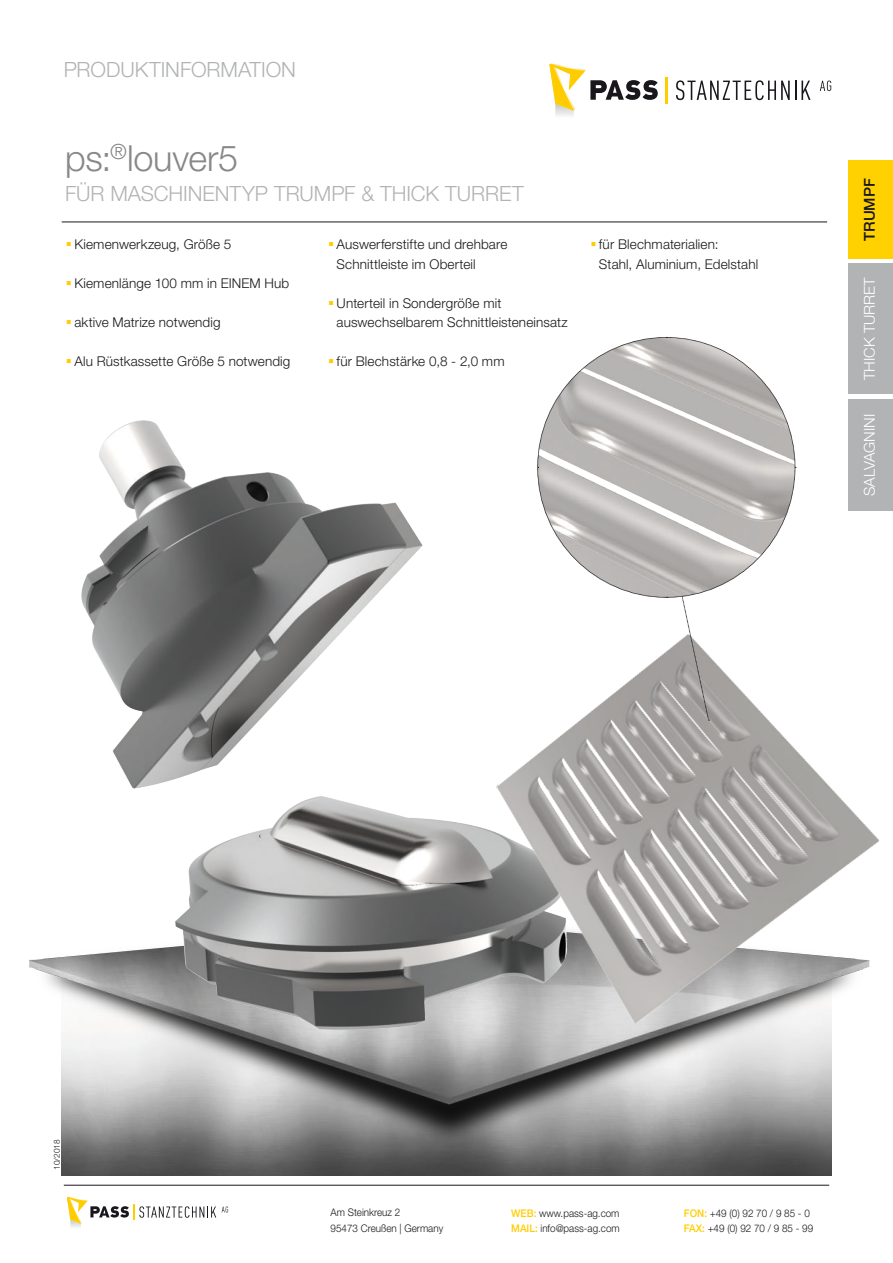
<style>
.page{position:relative;width:893px;height:1263px;background:#fff}
.page>*{position:absolute;margin:0;border:0;box-sizing:border-box;transform-origin:0 0}
.t1{font:300 36px "Helvetica Neue LT Std";letter-spacing:-.005em;color:#87888a}
.t2{font:300 21px "Helvetica Neue LT Std";color:#b1b3b4}
.t3{font:300 15px "Helvetica Neue LT Std";color:#fff}
.t4{font:500 15px "Helvetica Neue LT Std";color:#1a171c}
.t5{font:300 13.5px/19.5px "Helvetica Neue LT Std";letter-spacing:.01em;color:#1a171c}
.t6{font:300 10.5px/15px "Helvetica Neue LT Std";color:#1a171c;scale:.94 1}
.t7{font:300 8.25px "Helvetica Neue LT Std";color:#1a171c}
.s1{font-weight:500;color:#fc0}
</style>
<div class="page">
<div style="left:848px;top:161px;width:45px;height:98px;background:#ffd100"></div>
<div style="left:848px;top:264px;width:45px;height:130px;background:#b1b3b4"></div>
<div style="left:848px;top:399px;width:45px;height:111px;background:#b1b3b4"></div>
<svg style="left:222px;top:1206px;width:6px;height:6px"></svg>
<svg style="left:67px;top:1197px;width:149px;height:30px"></svg>
<svg style="left:676px;top:80px;width:134px;height:20px"></svg>
<svg style="left:820px;top:81px;width:11px;height:10px"></svg>
<svg style="left:549px;top:64px;width:109px;height:47px"></svg>
<hr style="left:665px;top:77px;width:2px;height:27px;background:#fc0">
<hr style="left:64px;top:1185px;width:765px;height:1px;background:#1a171c">
<img style="left:62px;top:1166px;width:769px;height:9px">
<img style="left:29px;top:946px;width:803px;height:220px">
<hr style="left:62px;top:222px;width:765px;height:1px;background:#1a171c">
<img style="left:175px;top:796px;width:253px;height:233px">
<img style="left:82px;top:420px;width:341px;height:369px">
<img style="left:428px;top:721px;width:451px;height:345px">
<svg style="left:537px;top:337px;width:259px;height:384px"></svg>
<h2 class="t2" style="left:64px;top:56px;width:234px">PRODUKTINFORMATION</h2>
<h1 class="t1" style="left:65px;top:136px;width:175px">ps:<sup>®</sup>louver5</h1>
<h2 class="t2" style="left:65px;top:181px;width:460px">FÜR MASCHINENTYP TRUMPF &amp; THICK TURRET</h2>
<p class="t5" style="left:74px;top:234px;width:159px">Kiemenwerkzeug, Größe 5</p>
<p class="t5" style="left:74px;top:273px;width:216px">Kiemenlänge 100 mm in EINEM Hub</p>
<p class="t5" style="left:74px;top:312px;width:148px">aktive Matrize notwendig</p>
<p class="t5" style="left:74px;top:351px;width:218px">Alu Rüstkassette Größe 5 notwendig</p>
<p class="t5" style="left:337px;top:234px;width:172px">Auswerferstifte und drehbare<br>Schnittleiste im Oberteil</p>
<p class="t5" style="left:337px;top:293px;width:233px">Unterteil in Sondergröße mit auswechselbarem Schnittleisteneinsatz</p>
<p class="t5" style="left:337px;top:351px;width:169px">für Blechstärke 0,8 - 2,0 mm</p>
<p class="t5" style="left:599px;top:234px;width:161px">für Blechmaterialien:<br>Stahl, Aluminium, Edelstahl</p>
<p class="t4" style="left:860px;top:241px;width:64px;rotate:-90deg">TRUMPF</p>
<p class="t3" style="left:860px;top:380px;width:104px;rotate:-90deg">THICK TURRET</p>
<p class="t3" style="left:860px;top:496px;width:83px;rotate:-90deg">SALVAGNINI</p>
<p class="t7" style="left:52px;top:1170px;width:32px;rotate:-90deg">10/2018</p>
<p class="t6" style="left:331px;top:1205px;width:121px">Am Steinkreuz 2<br>95473 Creußen | Germany</p>
<p class="t6" style="left:511px;top:1205px;width:117px"><span class="s1">WEB:</span> www.pass-ag.com<br><span class="s1">MAIL:</span> info@pass-ag.com</p>
<p class="t6" style="left:684px;top:1205px;width:139px"><span class="s1">FON:</span> +49 (0) 92 70 / 9 85 - 0<br><span class="s1">FAX:</span> +49 (0) 92 70 / 9 85 - 99</p>
</div>
